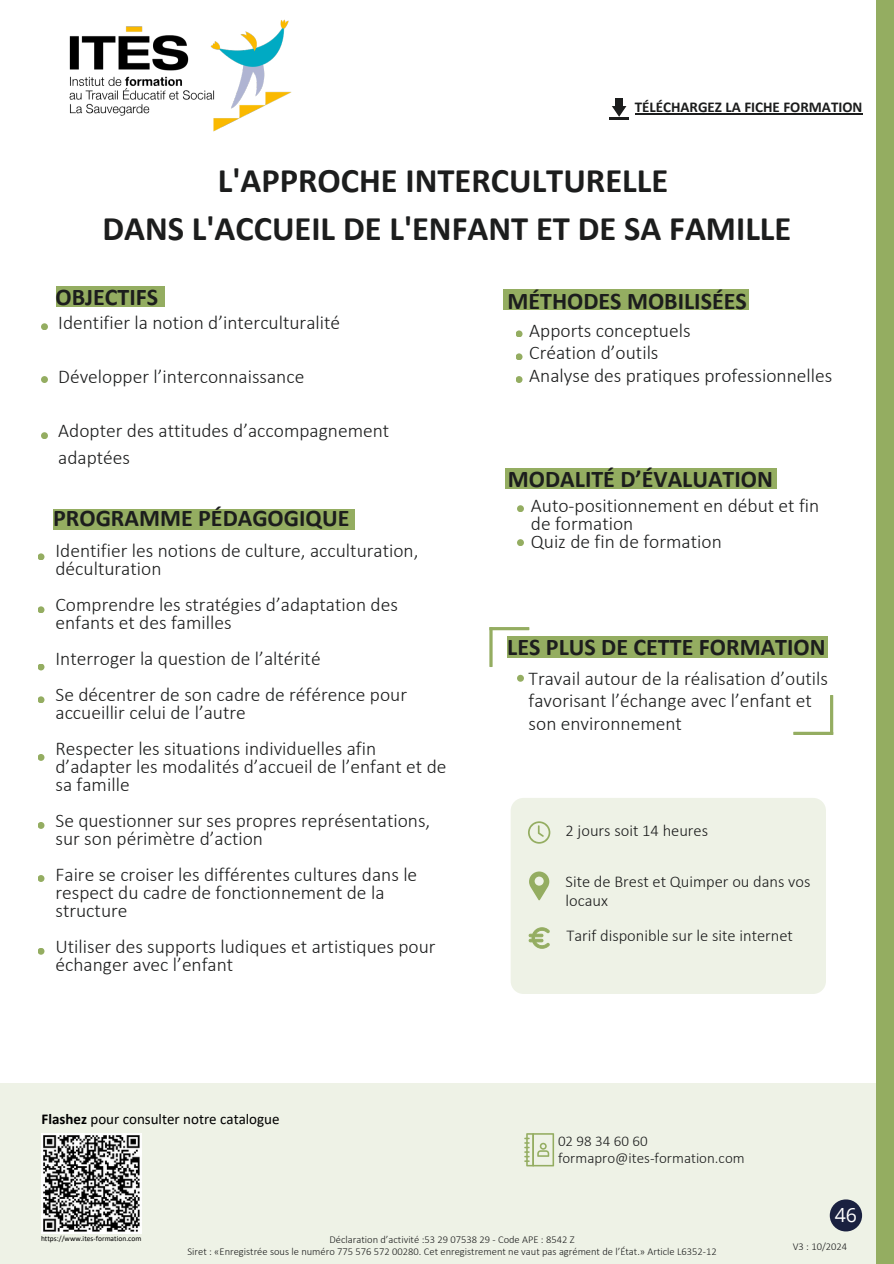
<style>
.page{position:relative;width:894px;height:1264px;background:#fff}
.page>*{position:absolute;margin:0;border:0;box-sizing:border-box;transform-origin:0 0}
.t1{font:700 34.5px/47.2px "Calibri";color:#1c1d1d;text-align:center}
.t2{font:700 24px "Calibri";color:#1c1d1d}
.t3{font:300 19.5px/18px "Calibri";color:#1c1d1d}
.t4{font:19.5px "Open Sans";color:#fff}
.t5{font:300 16.5px/19.2px "Calibri";color:#1c1d1d}
.t6{font:300 15px/16.8px "Calibri";color:#1c1d1d}
.t7{font:15px "Calibri";color:#000}
.t8{font:700 15px "Calibri";color:#1c1d1d}
.t9{font:300 10.5px/12.3px "Calibri";color:#1c1d1d;text-align:center}
.t10{font:7.5px "Calibri";color:#000}
.s1{font-weight:700}
</style>
<div class="page">
<div style="left:38px;top:553px;width:6px;height:7px;background:#94ad61;border-radius:50%"></div>
<div style="left:56px;top:286px;width:109px;height:21px;background:#94ad61"></div>
<div style="left:53px;top:509px;width:301px;height:20px;background:#94ad61"></div>
<img style="left:69px;top:19px;width:223px;height:113px">
<div style="left:517px;top:505px;width:7px;height:7px;background:#94ad61;border-radius:50%"></div>
<div style="left:515px;top:330px;width:7px;height:7px;background:#94ad61;border-radius:50%"></div>
<div style="left:515px;top:353px;width:7px;height:7px;background:#94ad61;border-radius:50%"></div>
<div style="left:503px;top:289px;width:245px;height:21px;background:#94ad61"></div>
<div style="left:615px;top:99px;width:7px;height:11px;background:#1c1d1d"></div>
<svg style="left:609px;top:106px;width:19px;height:13px"></svg>
<div style="left:505px;top:468px;width:271px;height:21px;background:#94ad61"></div>
<div style="left:507px;top:636px;width:320px;height:21px;background:#94ad61"></div>
<svg style="left:489px;top:627px;width:40px;height:40px"></svg>
<div style="left:517px;top:674px;width:7px;height:7px;background:#94ad61;border-radius:50%"></div>
<div style="left:510px;top:797px;width:315px;height:197px;background:#eef2e6;border-radius:13px"></div>
<svg style="left:793px;top:695px;width:40px;height:40px"></svg>
<div style="left:41px;top:323px;width:7px;height:7px;background:#94ad61;border-radius:50%"></div>
<div style="left:38px;top:663px;width:6px;height:7px;background:#94ad61;border-radius:50%"></div>
<svg style="left:528px;top:821px;width:22px;height:23px"></svg>
<svg style="left:529px;top:871px;width:20px;height:29px"></svg>
<svg style="left:528px;top:927px;width:21px;height:22px"></svg>
<div style="left:876px;top:0;width:17px;height:1263px;background:#94ad61"></div>
<div style="left:0;top:1083px;width:891px;height:180px;background:#eef2e6"></div>
<svg style="left:524px;top:1133px;width:30px;height:33px"></svg>
<hr style="left:634px;top:114px;width:228px;height:1px;background:#1c1d1d">
<div style="left:41px;top:376px;width:7px;height:7px;background:#94ad61;border-radius:50%"></div>
<div style="left:41px;top:432px;width:7px;height:7px;background:#94ad61;border-radius:50%"></div>
<div style="left:515px;top:376px;width:7px;height:7px;background:#94ad61;border-radius:50%"></div>
<div style="left:517px;top:539px;width:7px;height:7px;background:#94ad61;border-radius:50%"></div>
<svg style="left:38px;top:822px;width:6px;height:6px"></svg>
<div style="left:38px;top:606px;width:6px;height:7px;background:#94ad61;border-radius:50%"></div>
<div style="left:38px;top:696px;width:6px;height:7px;background:#94ad61;border-radius:50%"></div>
<div style="left:38px;top:754px;width:6px;height:7px;background:#94ad61;border-radius:50%"></div>
<div style="left:38px;top:875px;width:6px;height:7px;background:#94ad61;border-radius:50%"></div>
<div style="left:38px;top:947px;width:6px;height:7px;background:#94ad61;border-radius:50%"></div>
<div style="left:829px;top:1199px;width:32px;height:32px;background:#1a2140;border-radius:16px"></div>
<img style="left:41px;top:1133px;width:101px;height:100px">
<h6 class="t8" style="left:634px;top:101px;width:229px">TÉLÉCHARGEZ LA FICHE FORMATION</h6>
<h1 class="t1" style="left:102px;top:160px;width:690px">L'APPROCHE INTERCULTURELLE<br>DANS L'ACCUEIL DE L'ENFANT ET DE SA FAMILLE</h1>
<h2 class="t2" style="left:55px;top:287px;width:104px">OBJECTIFS</h2>
<p class="t3" style="left:58px;top:314px;width:283px">Identifier la notion d’interculturalité</p>
<p class="t3" style="left:58px;top:368px;width:247px">Développer l’interconnaissance</p>
<h6 class="t3" style="left:58px;top:418px;width:332px;line-height:27px">Adopter des attitudes d’accompagnement adaptées</h6>
<h2 class="t2" style="left:53px;top:508px;width:298px">PROGRAMME PÉDAGOGIQUE</h2>
<h4 class="t3" style="left:55px;top:543px;width:364px">Identifier les notions de culture, acculturation, déculturation</h4>
<h2 class="t3" style="left:55px;top:597px;width:344px">Comprendre les stratégies d’adaptation des enfants et des familles</h2>
<h4 class="t3" style="left:55px;top:651px;width:266px">Interroger la question de l’altérité</h4>
<h2 class="t3" style="left:55px;top:687px;width:353px">Se décentrer de son cadre de référence pour accueillir celui de l’autre</h2>
<h4 class="t3" style="left:55px;top:741px;width:392px">Respecter les situations individuelles afin d’adapter les modalités d’accueil de l’enfant et de sa famille</h4>
<h4 class="t3" style="left:55px;top:813px;width:376px">Se questionner sur ses propres représentations, sur son périmètre d’action</h4>
<h4 class="t3" style="left:55px;top:867px;width:363px">Faire se croiser les différentes cultures dans le respect du cadre de fonctionnement de la structure</h4>
<h4 class="t3" style="left:55px;top:939px;width:381px">Utiliser des supports ludiques et artistiques pour échanger avec l’enfant</h4>
<h6 class="t7" style="left:41px;top:1112px;width:239px"><span class="s1">Flashez</span> pour consulter notre catalogue</h6>
<h4 class="t2" style="left:507px;top:291px;width:241px">MÉTHODES MOBILISÉES</h4>
<h4 class="t3" style="left:529px;top:320px;width:304px;line-height:22.5px">Apports conceptuels<br>Création d’outils<br>Analyse des pratiques professionnelles</h4>
<h4 class="t2" style="left:508px;top:469px;width:266px">MODALITÉ D’ÉVALUATION</h4>
<h4 class="t3" style="left:530px;top:498px;width:290px">Auto-positionnement en début et fin de formation<br>Quiz de fin de formation</h4>
<p class="t2" style="left:507px;top:637px;width:320px">LES PLUS DE CETTE FORMATION</p>
<p class="t3" style="left:528px;top:668px;width:301px;line-height:22.5px">Travail autour de la réalisation d’outils favorisant l’échange avec l’enfant et son environnement</p>
<h4 class="t5" style="left:565px;top:822px;width:144px">2 jours soit 14 heures</h4>
<h4 class="t5" style="left:565px;top:872px;width:246px">Site de Brest et Quimper ou dans vos locaux</h4>
<h2 class="t5" style="left:566px;top:927px;width:228px">Tarif disponible sur le site internet</h2>
<p class="t6" style="left:558px;top:1133px;width:188px">02 98 34 60 60 formapro@ites-formation.com</p>
<p class="t4" style="left:834px;top:1201px;width:24px">46</p>
<h6 class="t10" style="left:41px;top:1235px;width:102px">https://www.ites-formation.com</h6>
<h4 class="t9" style="left:187px;top:1233px;width:530px">Déclaration d’activité :53 29 07538 29 - Code APE : 8542 Z<br>Siret : «Enregistrée sous le numéro 775 576 572 00280. Cet enregistrement ne vaut pas agrément de l’État.» Article L6352-12</h4>
<h5 class="t9" style="left:792px;top:1240px;width:56px">V3 : 10/2024</h5>
</div>
